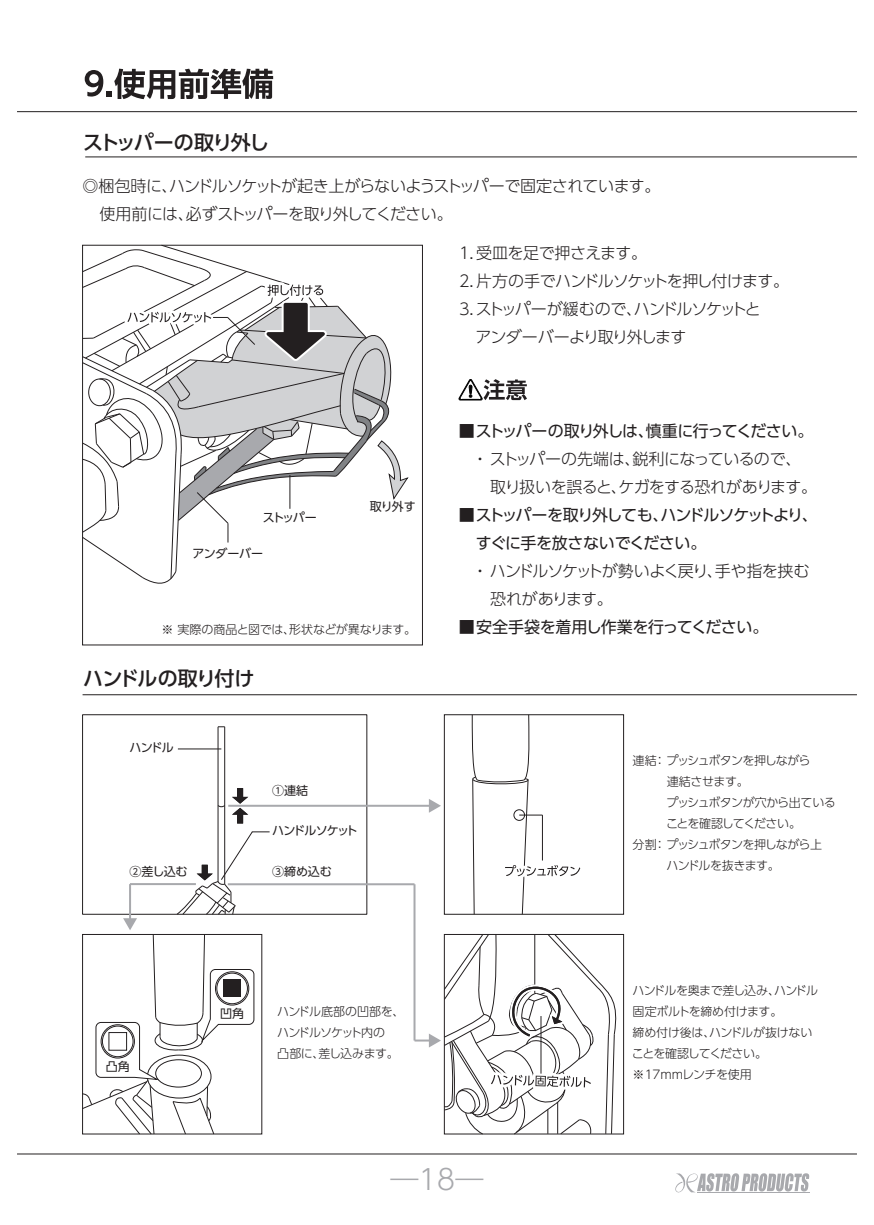
<style>
.page{position:relative;width:874px;height:1225px;background:#fff}
.page>*{position:absolute;margin:0;border:0;box-sizing:border-box;transform-origin:0 0}
.t1{font:300 28px "UD Shin Go Pr 6";color:#a8a9ad}
.t2{font:500 20px "UD Shin Go Pr 6";letter-spacing:-.08em;color:#231f20}
.t3{font:500 20px "UD Shin Go Pr 6";letter-spacing:-.05em;color:#231f20}
.t4{font:300 16px/28px "UD Shin Go Pr 6";letter-spacing:-.05em;color:#231f20}
.t5{font:16px/28px "UD Shin Go Pr 6";letter-spacing:-.065em;color:#231f20}
.t6{font:300 16px/28px "UD Shin Go Pr 6";letter-spacing:-.07em;color:#231f20}
.t7{font:16px "UD Shin Go Pr 6";letter-spacing:-.085em;color:#231f20}
.t8{font:16px "UD Shin Go Pr 6";letter-spacing:-.025em;color:#231f20}
.t9{font:300 16px "UD Shin Go Pr 6";letter-spacing:-.03em;color:#231f20}
.t10{font:300 12px/21px "UD Shin Go Pr 6";letter-spacing:-.045em;color:#231f20}
.t11{font:12px "UD Shin Go Pr 6";letter-spacing:-.05em;color:#231f20}
.t12{font:300 12px "UD Shin Go Pr 6";letter-spacing:-.02em;color:#231f20}
.t13{font:300 12px "UD Shin Go Pr 6";letter-spacing:-.075em;color:#231f20}
.t14{font:300 12px "UD Shin Go Pr 6";letter-spacing:-.08em;color:#231f20}
.t15{font:300 12px "UD Shin Go Pr 6";letter-spacing:-.095em;color:#231f20}
.t16{font:12px "UD Shin Go Pr 6";letter-spacing:-.075em;color:#231f20}
</style>
<div class="page">
<hr style="left:17px;top:1153px;width:839px;height:1px;background:#231f20">
<svg style="left:675px;top:1173px;width:133px;height:20px"></svg>
<hr style="left:696px;top:1192px;width:113px;height:1px;background:#a8a9ad">
<hr style="left:85px;top:156px;width:771px;height:1px;background:#231f20">
<hr style="left:82px;top:694px;width:774px;height:1px;background:#231f20">
<svg style="left:82px;top:245px;width:341px;height:400px"></svg>
<hr style="left:217px;top:727px;width:1px;height:154px;background:#231f20">
<hr style="left:224px;top:727px;width:1px;height:157px;background:#231f20">
<div style="left:82px;top:714px;width:285px;height:200px;border:1px solid #231f20"></div>
<svg style="left:459px;top:379px;width:67px;height:21px"></svg>
<svg style="left:82px;top:245px;width:326px;height:340px"></svg>
<svg style="left:176px;top:785px;width:93px;height:130px"></svg>
<hr style="left:178px;top:748px;width:43px;height:1px;background:#231f20">
<hr style="left:228px;top:883px;width:186px;height:2px;background:#a8a9ad">
<hr style="left:413px;top:884px;width:2px;height:156px;background:#a8a9ad">
<hr style="left:228px;top:804px;width:202px;height:2px;background:#a8a9ad">
<svg style="left:428px;top:799px;width:13px;height:13px"></svg>
<hr style="left:130px;top:883px;width:66px;height:2px;background:#a8a9ad">
<hr style="left:129px;top:884px;width:2px;height:36px;background:#a8a9ad">
<svg style="left:123px;top:918px;width:14px;height:12px"></svg>
<div style="left:444px;top:714px;width:179px;height:200px;border:1px solid #231f20"></div>
<svg style="left:471px;top:714px;width:112px;height:200px"></svg>
<hr style="left:541px;top:815px;width:1px;height:45px;background:#231f20">
<svg style="left:414px;top:933px;width:205px;height:201px"></svg>
<div style="left:147px;top:1055px;width:64px;height:43px;border:1px solid #231f20;border-radius:50%"></div>
<div style="left:155px;top:1059px;width:46px;height:28px;border:1px solid #231f20;border-radius:50%"></div>
<svg style="left:172px;top:1085px;width:42px;height:47px"></svg>
<svg style="left:84px;top:1079px;width:70px;height:53px"></svg>
<div style="left:82px;top:934px;width:180px;height:200px;border:1px solid #231f20"></div>
<div style="left:96px;top:1022px;width:44px;height:55px;border:1px solid #231f20;border-radius:5px"></div>
<div style="left:109px;top:1032px;width:18px;height:18px;border:1px solid #231f20"></div>
<div style="left:101px;top:1024px;width:34px;height:34px;border:1px solid #231f20;border-radius:50%"></div>
<div style="left:102px;top:1025px;width:31px;height:32px;border:1px solid #231f20;border-radius:50%"></div>
<svg style="left:147px;top:934px;width:107px;height:117px"></svg>
<div style="left:223px;top:979px;width:18px;height:18px;background:#231f20"></div>
<div style="left:215px;top:971px;width:34px;height:34px;border:1px solid #231f20;border-radius:50%"></div>
<div style="left:216px;top:973px;width:31px;height:31px;border:1px solid #231f20;border-radius:50%"></div>
<hr style="left:17px;top:111px;width:839px;height:1px;background:#231f20">
<svg style="left:85px;top:69px;width:188px;height:30px"></svg>
<p class="t2" style="left:83px;top:126px;width:187px">ストッパーの取り外し</p>
<p class="t4" style="left:99px;top:171px;width:562px;text-indent:-17px">◎梱包時に、ハンドルソケットが起き上がらないようストッパーで固定されています。使用前には、必ずストッパーを取り外してください。</p>
<p class="t9" style="left:459px;top:240px;width:189px">1. 受皿を足で押さえます。</p>
<p class="t4" style="left:459px;top:267px;width:331px">2. 片方の手でハンドルソケットを押し付けます。</p>
<p class="t6" style="left:475px;top:295px;width:287px;text-indent:-17px">3. ストッパーが緩むので、ハンドルソケットとアンダーバーより取り外します</p>
<p class="t11" style="left:263px;top:507px;width:55px">ストッパー</p>
<p class="t11" style="left:192px;top:544px;width:72px">アンダーバー</p>
<p class="t11" style="left:370px;top:496px;width:47px">取り外す</p>
<p class="t12" style="left:161px;top:620px;width:256px">※ 実際の商品と図では、形状などが異なります。</p>
<p class="t3" style="left:83px;top:662px;width:172px">ハンドルの取り付け</p>
<p class="t11" style="left:129px;top:737px;width:46px">ハンドル</p>
<p class="t11" style="left:272px;top:780px;width:37px">①連結</p>
<p class="t16" style="left:272px;top:821px;width:87px">ハンドルソケット</p>
<p class="t11" style="left:130px;top:861px;width:59px">②差し込む</p>
<p class="t11" style="left:272px;top:861px;width:61px">③締め込む</p>
<p class="t11" style="left:106px;top:1056px;width:26px">凸角</p>
<p class="t11" style="left:220px;top:1003px;width:25px">凹角</p>
<p class="t10" style="left:277px;top:1001px;width:129px">ハンドル底部の凹部を、ハンドルソケット内の<br>凸部に、差し込みます。</p>
<p class="t7" style="left:459px;top:417px;width:356px">■ ストッパーの取り外しは、慎重に行ってください。</p>
<p class="t4" style="left:490px;top:444px;width:328px;text-indent:-18px">・ ストッパーの先端は、鋭利になっているので、取り扱いを誤ると、ケガをする恐れがあります。</p>
<p class="t5" style="left:475px;top:500px;width:343px;text-indent:-17px">■ ストッパーを取り外しても、ハンドルソケットより、すぐに手を放さないでください。</p>
<p class="t4" style="left:490px;top:556px;width:320px;text-indent:-18px">・ ハンドルソケットが勢いよく戻り、手や指を挟む恐れがあります。</p>
<p class="t8" style="left:459px;top:613px;width:311px">■ 安全手袋を着用し作業を行ってください。</p>
<p class="t14" style="left:632px;top:751px;width:179px">連結： プッシュボタンを押しながら</p>
<p class="t10" style="left:666px;top:770px;width:83px">連結させます。</p>
<p class="t10" style="left:666px;top:791px;width:171px">プッシュボタンが穴から出ている</p>
<p class="t15" style="left:665px;top:814px;width:137px">ことを確認してください。</p>
<p class="t13" style="left:632px;top:835px;width:191px">分割： プッシュボタンを押しながら上</p>
<p class="t10" style="left:666px;top:854px;width:115px">ハンドルを抜きます。</p>
<p class="t10" style="left:631px;top:979px;width:187px">ハンドルを奥まで差し込み、ハンドル固定ボルトを締め付けます。<br>締め付け後は、ハンドルが抜けないことを確認してください。※17mmレンチを使用</p>
<h1 class="t1" style="left:390px;top:1157px;width:94px">―18―</h1>
</div>
